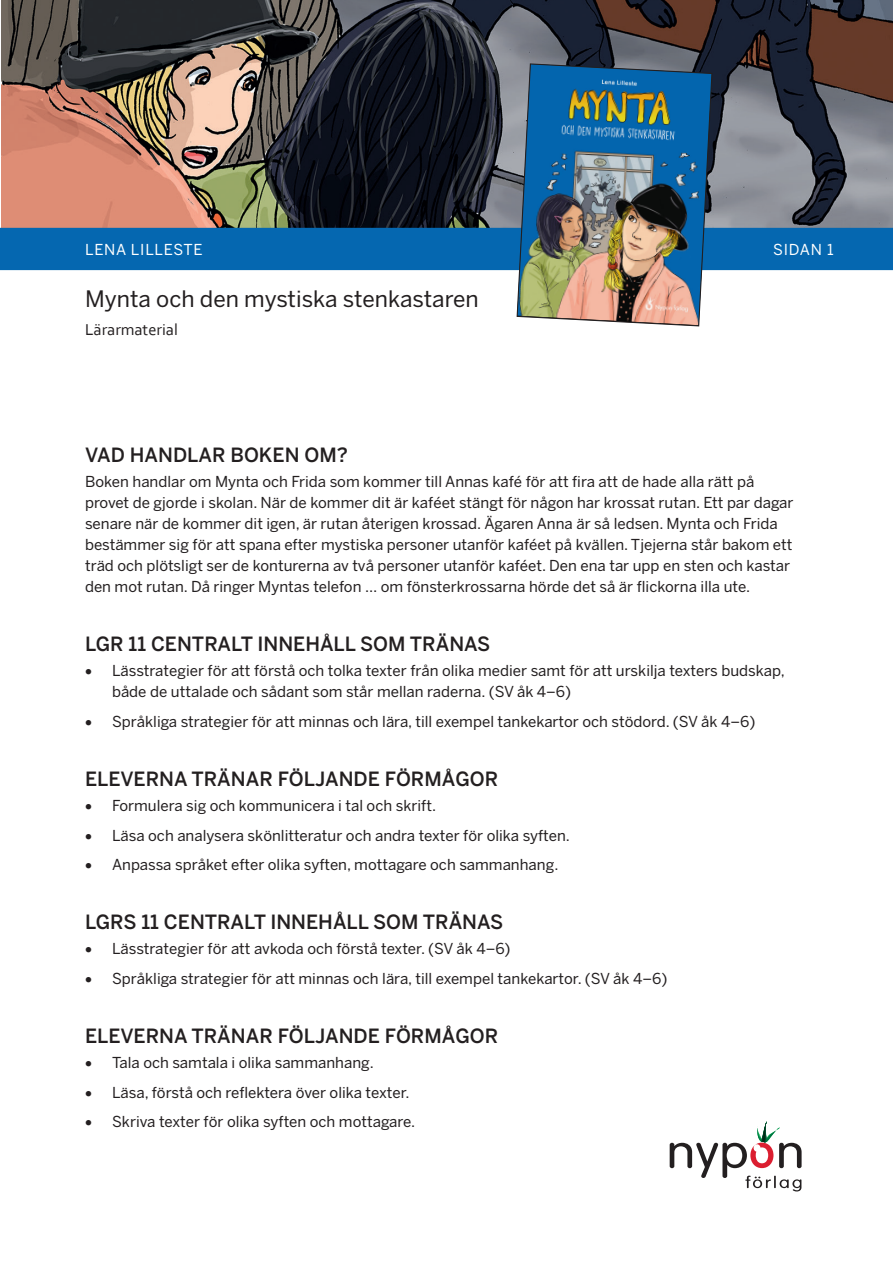
<style>
.page{position:relative;width:893px;height:1263px;background:#fff}
.page>*{position:absolute;margin:0;border:0;box-sizing:border-box;transform-origin:0 0}
.t1{font:22.5px "Benton Sans";color:#231f20}
.t2{font:500 19.5px "Benton Sans";color:#231f20}
.t3{font:16.5px "Corbel";color:#231f20}
.Brödtext{font:15px/21px "Benton Sans";color:#231f20}
.t4{font:15px "Benton Sans";letter-spacing:.05em;color:#fff}
</style>
<div class="page">
<img style="left:1px;top:0;width:892px;height:228px">
<svg style="left:877px;top:0;width:16px;height:1px"></svg>
<div style="left:0;top:228px;width:893px;height:42px;background:#0567b0"></div>
<img style="left:516px;top:63px;width:197px;height:264px">
<svg style="left:670px;top:1121px;width:132px;height:70px"></svg>
<p class="t4" style="left:85px;top:241px;width:119px">LENA LILLESTE</p>
<p class="t4" style="left:773px;top:241px;width:62px">SIDAN 1</p>
<h1 class="t1" style="left:85px;top:286px;width:395px">Mynta och den mystiska stenkastaren</h1>
<p class="t3" style="left:85px;top:320px;width:94px">Lärarmaterial</p>
<h1 class="t2" style="left:85px;top:443px;width:264px">VAD HANDLAR BOKEN OM?</h1>
<p class="Brödtext" style="left:85px;top:471px;width:710px">Boken handlar om Mynta och Frida som kommer till Annas kafé för att fira att de hade alla rätt på provet de gjorde i skolan. När de kommer dit är kaféet stängt för någon har krossat rutan. Ett par dagar senare när de kommer dit igen, är rutan återigen krossad. Ägaren Anna är så ledsen. Mynta och Frida bestämmer sig för att spana efter mystiska personer utanför kaféet på kvällen. Tjejerna står bakom ett träd och plötsligt ser de konturerna av två personer utanför kaféet. Den ena tar upp en sten och kastar den mot rutan. Då ringer Myntas telefon … om fönsterkrossarna hörde det så är flickorna illa ute.</p>
<h1 class="t2" style="left:85px;top:633px;width:407px">LGR 11 CENTRALT INNEHÅLL SOM TRÄNAS</h1>
<p class="Brödtext" style="left:112px;top:661px;width:674px;text-indent:-27px">• Lässtrategier för att förstå och tolka texter från olika medier samt för att urskilja texters budskap, både de uttalade och sådant som står mellan raderna. (SV åk 4–6)</p>
<p class="Brödtext" style="left:85px;top:711px;width:672px">• Språkliga strategier för att minnas och lära, till exempel tankekartor och stödord. (SV åk 4–6)</p>
<h1 class="t2" style="left:85px;top:767px;width:415px">ELEVERNA TRÄNAR FÖLJANDE FÖRMÅGOR</h1>
<p class="Brödtext" style="left:85px;top:795px;width:353px">• Formulera sig och kommunicera i tal och skrift.</p>
<p class="Brödtext" style="left:85px;top:825px;width:486px">• Läsa och analysera skönlitteratur och andra texter för olika syften.</p>
<p class="Brödtext" style="left:85px;top:854px;width:475px">• Anpassa språket efter olika syften, mottagare och sammanhang.</p>
<h1 class="t2" style="left:85px;top:911px;width:420px">LGRS 11 CENTRALT INNEHÅLL SOM TRÄNAS</h1>
<p class="Brödtext" style="left:85px;top:939px;width:427px">• Lässtrategier för att avkoda och förstå texter. (SV åk 4–6)</p>
<p class="Brödtext" style="left:85px;top:968px;width:584px">• Språkliga strategier för att minnas och lära, till exempel tankekartor. (SV åk 4–6)</p>
<h1 class="t2" style="left:85px;top:1024px;width:415px">ELEVERNA TRÄNAR FÖLJANDE FÖRMÅGOR</h1>
<p class="Brödtext" style="left:85px;top:1052px;width:290px">• Tala och samtala i olika sammanhang.</p>
<p class="Brödtext" style="left:85px;top:1082px;width:326px">• Läsa, förstå och reflektera över olika texter.</p>
<p class="Brödtext" style="left:85px;top:1111px;width:332px">• Skriva texter för olika syften och mottagare.</p>
</div>
